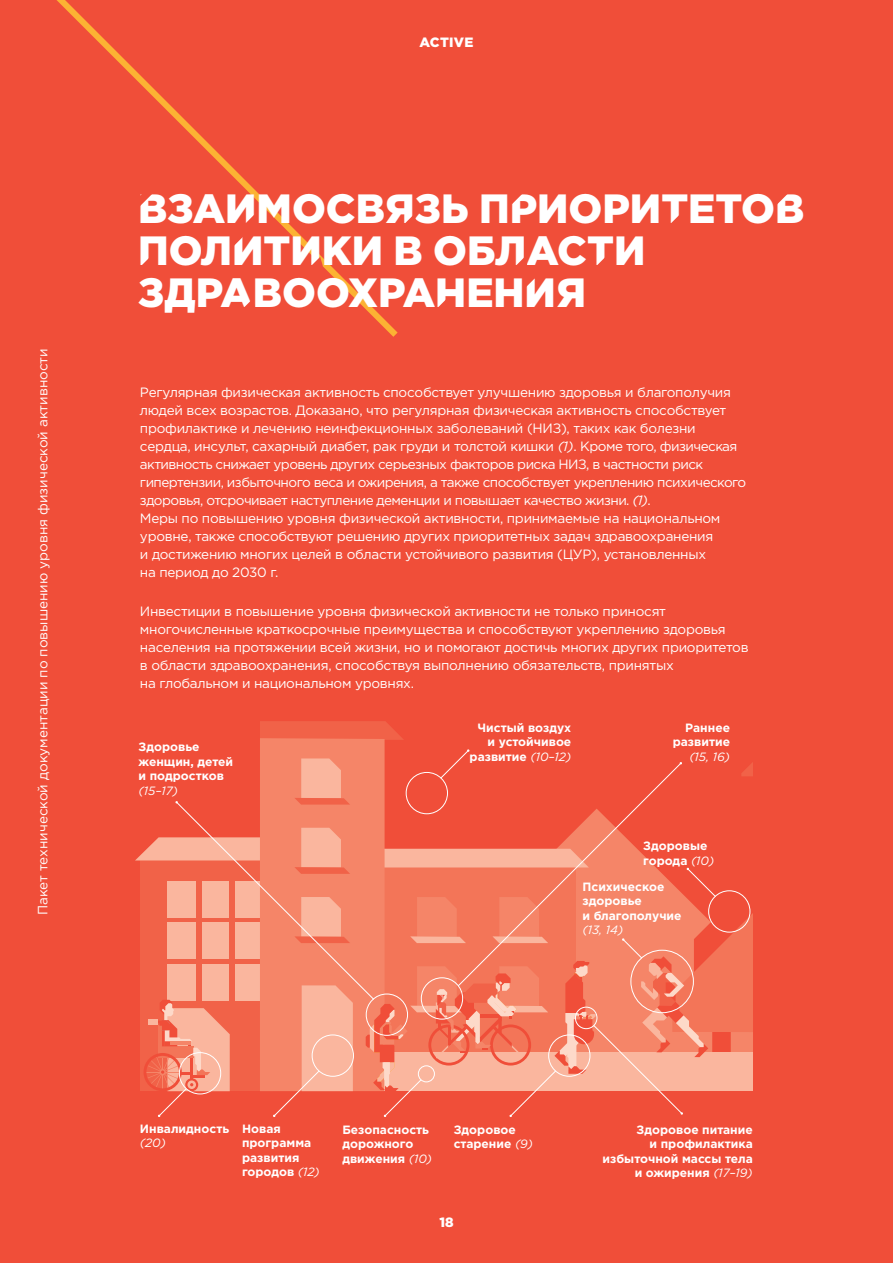
<style>
.page{position:relative;width:893px;height:1263px;background:#f04e39}
.page>*{position:absolute;margin:0;border:0;box-sizing:border-box;transform-origin:0 0}
.t1{font:900 40.8px/42px "Gotham Pro";color:#fff}
.t2{font:13.5px/18px "Gotham Pro";letter-spacing:-.02em;color:#fff}
.t3{font:13.5px "Gotham Pro";color:#fff}
.t4{font:900 13.5px "Gotham Pro";letter-spacing:.02em;color:#fff}
.t5{font:700 12px/14.4px "Gotham Pro";color:#fff}
.t6{font:italic 12px "Gotham Pro";color:#fff}
.s1{font-style:italic}
.s2{font-weight:400;font-style:italic}
</style>
<div class="page">
<svg style="left:135px;top:721px;width:618px;height:396px"></svg>
<div style="left:179px;top:1052px;width:42px;height:42px;border:1px solid #fff;border-radius:50%"></div>
<svg style="left:56px;top:0;width:342px;height:337px"></svg>
<svg style="left:135px;top:189px;width:17px;height:17px"></svg>
<svg style="left:232px;top:214px;width:25px;height:32px"></svg>
<svg style="left:138px;top:257px;width:15px;height:17px"></svg>
<svg style="left:308px;top:257px;width:15px;height:17px"></svg>
<svg style="left:240px;top:299px;width:15px;height:17px"></svg>
<p class="t3" style="left:35px;top:915px;width:568px;rotate:-90deg">Пакет технической документации по повышению уровня физической активности</p>
<p class="t4" style="left:419px;top:35px;width:55px">ACTIVE</p>
<h1 class="t1" style="left:138px;top:187px;width:668px">ВЗАИМОСВЯЗЬ ПРИОРИТЕТОВ<br>ПОЛИТИКИ В ОБЛАСТИ<br>ЗДРАВООХРАНЕНИЯ</h1>
<p class="t2" style="left:140px;top:383px;width:608px">Регулярная физическая активность способствует улучшению здоровья и благополучия людей всех возрастов. Доказано, что регулярная физическая активность способствует профилактике и лечению неинфекционных заболеваний (НИЗ), таких как болезни сердца, инсульт, сахарный диабет, рак груди и толстой кишки <span class="s1">(1)</span>. Кроме того, физическая активность снижает уровень других серьезных факторов риска НИЗ, в частности риск гипертензии, избыточного веса и ожирения, а также способствует укреплению психического здоровья, отсрочивает наступление деменции и повышает качество жизни. <span class="s1">(1)</span>.<br>Меры по повышению уровня физической активности, принимаемые на национальном уровне, также способствуют решению других приоритетных задач здравоохранения<br>и достижению многих целей в области устойчивого развития (ЦУР), установленных<br>на период до 2030 г.</p>
<p class="t2" style="left:140px;top:602px;width:610px">Инвестиции в повышение уровня физической активности не только приносят многочисленные краткосрочные преимущества и способствуют укреплению здоровья населения на протяжении всей жизни, но и помогают достичь многих других приоритетов в области здравоохранения, способствуя выполнению обязательств, принятых<br>на глобальном и национальном уровнях.</p>
<p class="t5" style="left:139px;top:739px;width:96px">Здоровье женщин, детей и подростков</p>
<p class="t6" style="left:139px;top:784px;width:41px">(15–17)</p>
<p class="t5" style="left:470px;top:720px;width:103px;text-align:right">Чистый воздух и устойчивое развитие <span class="s2">(10–12)</span></p>
<p class="t5" style="left:673px;top:720px;width:59px;text-align:right">Раннее развитие</p>
<p class="t6" style="left:689px;top:750px;width:42px">(15, 16)</p>
<p class="t5" style="left:643px;top:838px;width:73px">Здоровые города <span class="s2">(10)</span></p>
<p class="t5" style="left:582px;top:879px;width:101px">Психическое здоровье<br>и благополучие</p>
<p class="t6" style="left:582px;top:923px;width:42px">(13, 14)</p>
<p class="t5" style="left:140px;top:1121px;width:91px">Инвалидность</p>
<p class="t6" style="left:140px;top:1136px;width:28px">(20)</p>
<p class="t5" style="left:242px;top:1121px;width:79px">Новая программа развития городов <span class="s2">(12)</span></p>
<p class="t5" style="left:342px;top:1122px;width:91px">Безопасность дорожного движения <span class="s2">(10)</span></p>
<p class="t5" style="left:603px;top:1122px;width:152px;text-align:right">Здоровое питание<br>и профилактика избыточной массы тела и ожирения <span class="s2">(17–19)</span></p>
<p class="t5" style="left:454px;top:1122px;width:81px">Здоровое старение <span class="s2">(9)</span></p>
<p class="t4" style="left:439px;top:1214px;width:16px">18</p>
</div>
